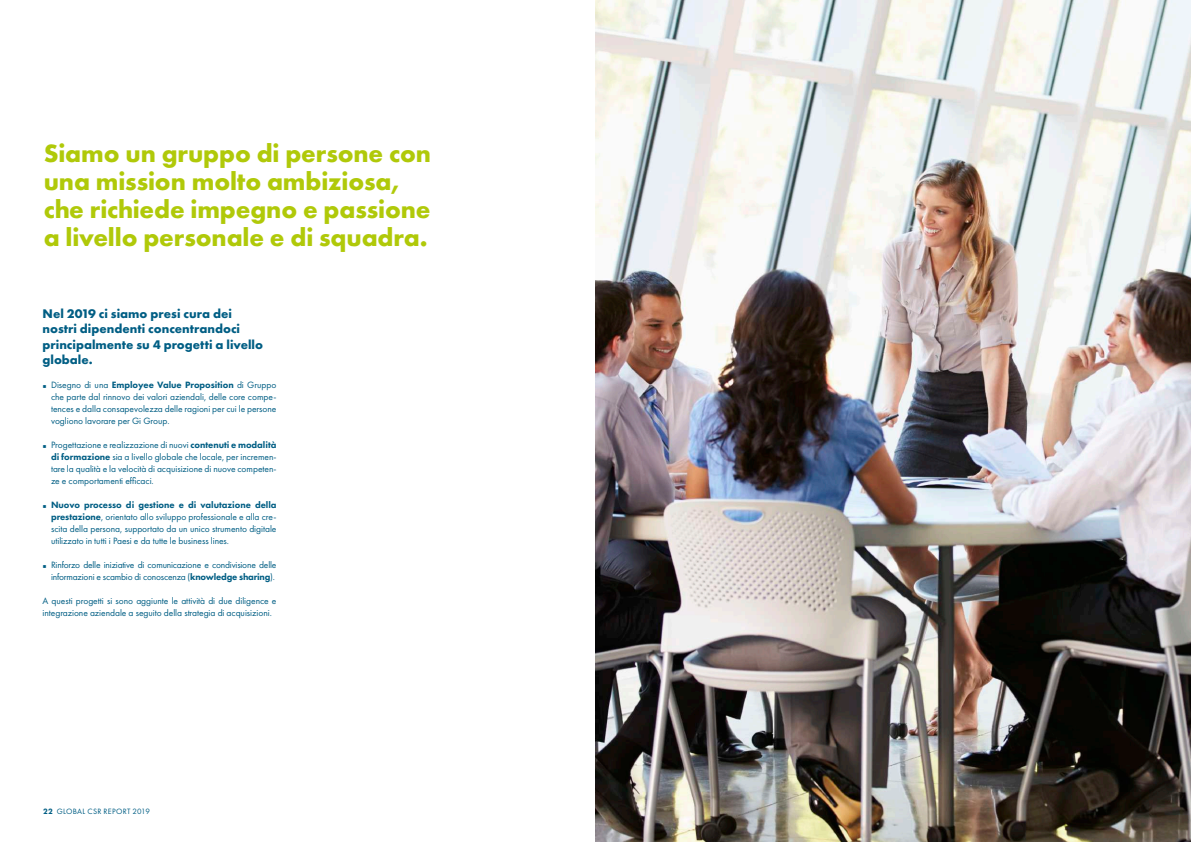
<style>
.page{position:relative;width:1191px;height:842px;background:#fff}
.page>*{position:absolute;margin:0;border:0;box-sizing:border-box;transform-origin:0 0}
.t1{font:700 26px/28px "Futura PT";letter-spacing:-.005em;color:#b0c909}
.t2{font:700 13px/15.6px "Futura PT";color:#005e84}
.t3{font:9.5px/12px "Futura PT";letter-spacing:-.005em;color:#005e84;text-align:justify}
.t4{font:8px "Futura PT";letter-spacing:.035em;color:#005e84}
.s1{font-weight:800}
</style>
<div class="page">
<img style="left:595px;top:0;width:596px;height:842px">
<h1 class="t1" style="left:44px;top:138px;width:389px">Siamo un gruppo di persone con una mission molto ambiziosa, che richiede impegno e passione a livello personale e di squadra.</h1>
<h2 class="t2" style="left:43px;top:305px;width:222px">Nel 2019 ci siamo presi cura dei nostri dipendenti concentrandoci principalmente su 4 progetti a livello globale.</h2>
<p class="t3" style="left:51px;top:379px;width:227px;text-indent:-9px">▪ Disegno di una <span class="s1">Employee Value Proposition</span> di Gruppo che parte dal rinnovo dei valori aziendali, delle core compe&shy;tences e dalla consapevolezza delle ragioni per cui le persone vogliono lavorare per Gi Group.</p>
<p class="t3" style="left:51px;top:439px;width:227px;text-indent:-9px">▪ Progettazione e realizzazione di nuovi <span class="s1">contenuti e modalità di formazione</span> sia a livello globale che locale, per incremen&shy;tare la qualità e la velocità di acquisizione di nuove competen&shy;ze e comportamenti efficaci.</p>
<p class="t3" style="left:51px;top:499px;width:227px;text-indent:-9px">▪ <span class="s1">Nuovo processo di gestione e di valutazione della prestazione</span>, orientato allo sviluppo professionale e alla cre&shy;scita della persona, supportato da un unico strumento digitale utilizzato in tutti i Paesi e da tutte le business lines.</p>
<p class="t3" style="left:43px;top:559px;width:235px;text-align:right">▪ Rinforzo delle iniziative di comunicazione e condivisione delle informazioni e scambio di conoscenza (<span class="s1">knowledge sharing</span>).</p>
<p class="t3" style="left:43px;top:595px;width:235px">A questi progetti si sono aggiunte le attività di due diligence e integrazione aziendale a seguito della strategia di acquisizioni.</p>
<p class="t4" style="left:43px;top:806px;width:108px"><span class="s1">22</span> GLOBAL CSR REPORT 2019</p>
</div>
